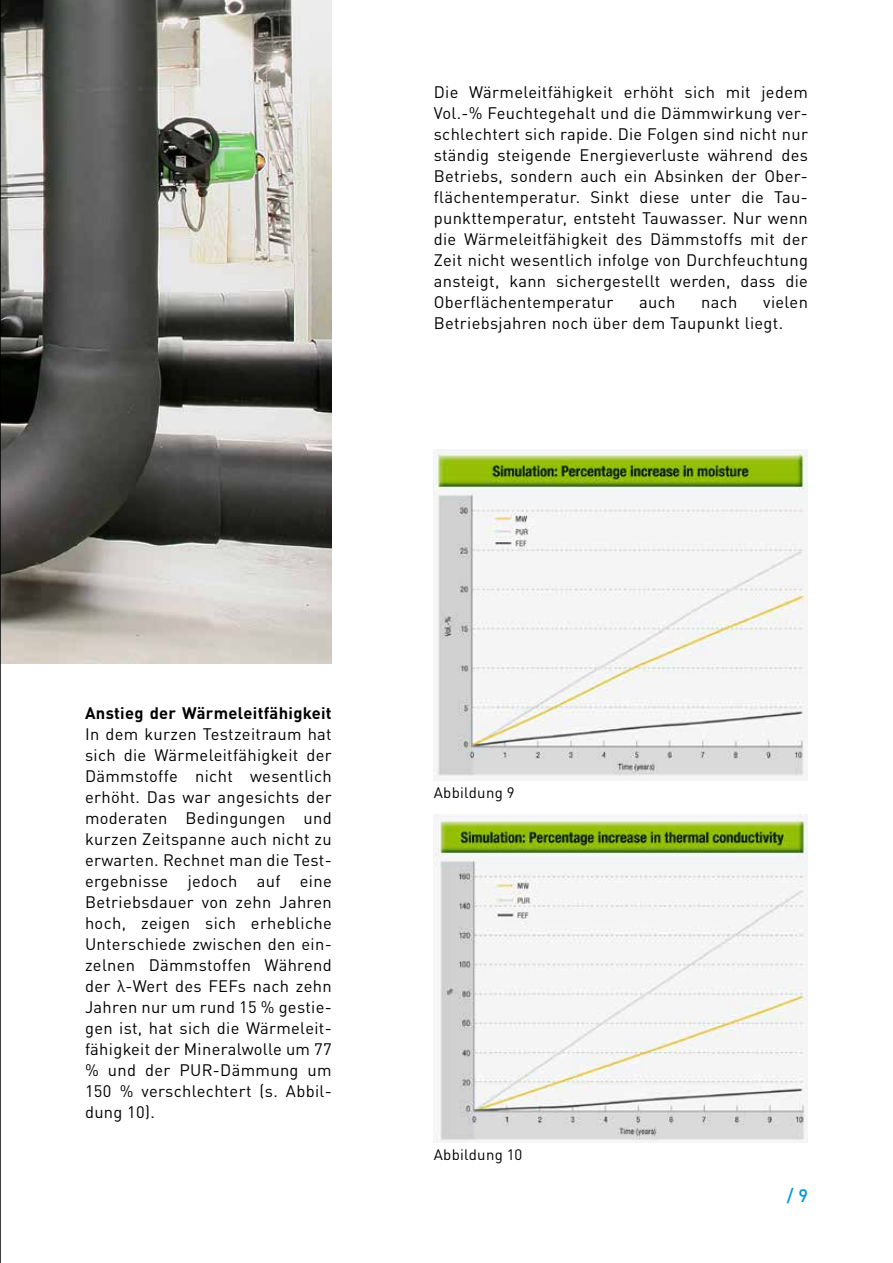
<style>
.page{position:relative;width:893px;height:1263px;background:#fff}
.page>*{position:absolute;margin:0;border:0;box-sizing:border-box;transform-origin:0 0}
.t1{font:500 18px "DIN Pro";color:#0096d7}
.t2{font:16.5px/21px "DIN Pro";letter-spacing:.02em;color:#000;text-align:justify}
.t3{font:700 16.5px "DIN Pro";letter-spacing:.02em;color:#000}
.t4{font:15px "DIN Pro";letter-spacing:.02em;color:#000}
</style>
<div class="page">
<img style="left:1px;top:0;width:331px;height:663px">
<img style="left:434px;top:814px;width:374px;height:329px">
<img style="left:434px;top:450px;width:374px;height:327px">
<hr style="left:0;top:0;width:1px;height:1263px;background:#000">
<p class="t2" style="left:434px;top:80px;width:376px">Die Wärmeleitfähigkeit erhöht sich mit jedem Vol.-% Feuchtegehalt und die Dämmwirkung ver&shy;schlechtert sich rapide. Die Folgen sind nicht nur ständig steigende Energieverluste während des Betriebs, sondern auch ein Absinken der Ober&shy;flächentemperatur. Sinkt diese unter die Tau&shy;punkttemperatur, entsteht Tauwasser. Nur wenn die Wärmeleitfähigkeit des Dämmstoffs mit der Zeit nicht wesentlich infolge von Durchfeuchtung ansteigt, kann sichergestellt werden, dass die Oberflächentemperatur</p>
<p class="t2" style="left:434px;top:290px;width:376px;text-indent:330px">vielen<br>Betriebsjahren noch über dem Taupunkt liegt.</p>
<p class="t2" style="left:639px;top:290px;width:38px">auch</p>
<p class="t2" style="left:701px;top:290px;width:38px">nach</p>
<p class="t3" style="left:85px;top:699px;width:248px">Anstieg der Wärmeleitfähigkeit</p>
<p class="t2" style="left:85px;top:721px;width:248px">In dem kurzen Testzeitraum hat sich die Wärmeleitfähigkeit der Dämmstoffe nicht wesentlich erhöht. Das war angesichts der moderaten Bedingungen und kurzen Zeitspanne auch nicht zu erwarten. Rechnet man die Test&shy;ergebnisse jedoch auf eine Betriebsdauer von zehn Jahren hoch, zeigen sich erhebliche Unterschiede zwischen den ein&shy;zelnen Dämmstoffen Während der λ-Wert des FEFs nach zehn Jahren nur um rund 15 % gestie&shy;gen ist, hat sich die Wärmeleit&shy;fähigkeit der Mineralwolle um 77 % und der PUR-Dämmung um 150 % verschlechtert (s. Abbil&shy;dung 10).</p>
<p class="t4" style="left:434px;top:781px;width:82px">Abbildung 9</p>
<p class="t4" style="left:434px;top:1142px;width:90px">Abbildung 10</p>
<p class="t1" style="left:787px;top:1181px;width:23px">/ 9</p>
</div>
